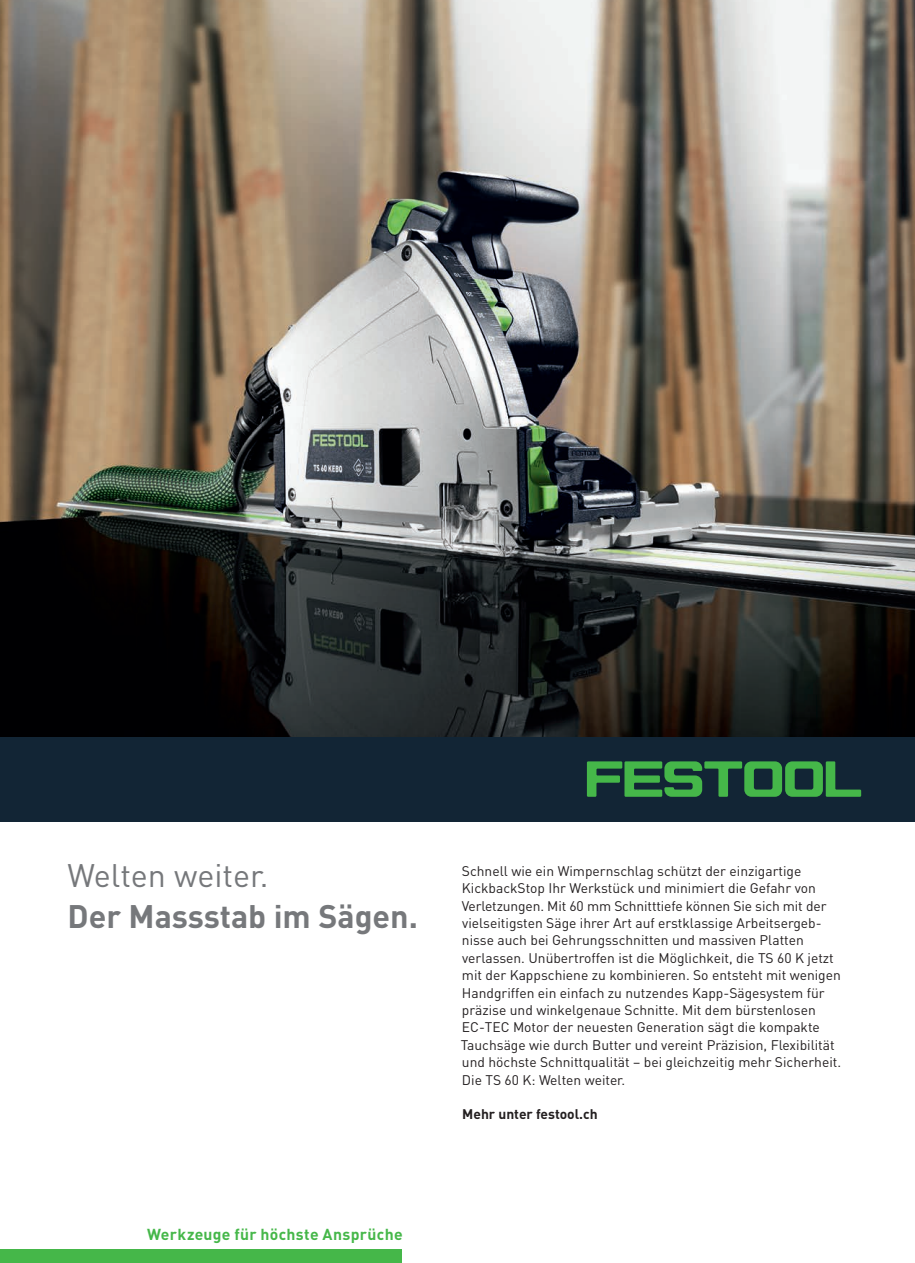
<style>
.page{position:relative;width:915px;height:1263px;background:#fff}
.page>*{position:absolute;margin:0;border:0;box-sizing:border-box;transform-origin:0 0}
.t1{font:700 32.25px "DIN Pro";color:#76787b}
.t2{font:32.25px "DIN Pro";color:#76787b}
.t3{font:700 15.75px "DIN Pro";letter-spacing:.02em;color:#45b749}
.t4{font:13.8px/17.4px "DIN Pro";color:#231f20}
.t5{font:700 13.8px "DIN Pro";color:#231f20}
</style>
<div class="page">
<div style="left:0;top:737px;width:914px;height:84px;background:#122535"></div>
<svg style="left:586px;top:761px;width:274px;height:36px"></svg>
<img style="left:0;top:0;width:914px;height:737px">
<div style="left:0;top:1250px;width:402px;height:13px;background:#45b749"></div>
<h1 class="t2" style="left:67px;top:854px;width:202px">Welten weiter.</h1>
<h1 class="t1" style="left:67px;top:889px;width:352px">Der Massstab im Sägen.</h1>
<p class="t3" style="left:147px;top:1221px;width:257px">Werkzeuge für höchste Ansprüche</p>
<p class="t4" style="left:460px;top:861px;width:382px">Schnell wie ein Wimpernschlag schützt der einzigartige KickbackStop Ihr Werkstück und minimiert die Gefahr von Verletzungen. Mit 60 mm Schnitttiefe können Sie sich mit der vielseitigsten Säge ihrer Art auf erstklassige Arbeitsergeb&shy;nisse auch bei Gehrungsschnitten und massiven Platten verlassen. Unübertroffen ist die Möglichkeit, die TS 60 K jetzt mit der Kappschiene zu kombinieren. So entsteht mit wenigen Handgriffen ein einfach zu nutzendes Kapp-Sägesystem für präzise und winkelgenaue Schnitte. Mit dem bürstenlosen EC-TEC Motor der neuesten Generation sägt die kompakte Tauchsäge wie durch Butter und vereint Präzision, Flexibilität und höchste Schnittqualität – bei gleichzeitig mehr Sicherheit.<br>Die TS 60 K: Welten weiter.</p>
<p class="t5" style="left:462px;top:1103px;width:137px">Mehr unter festool.ch</p>
</div>
